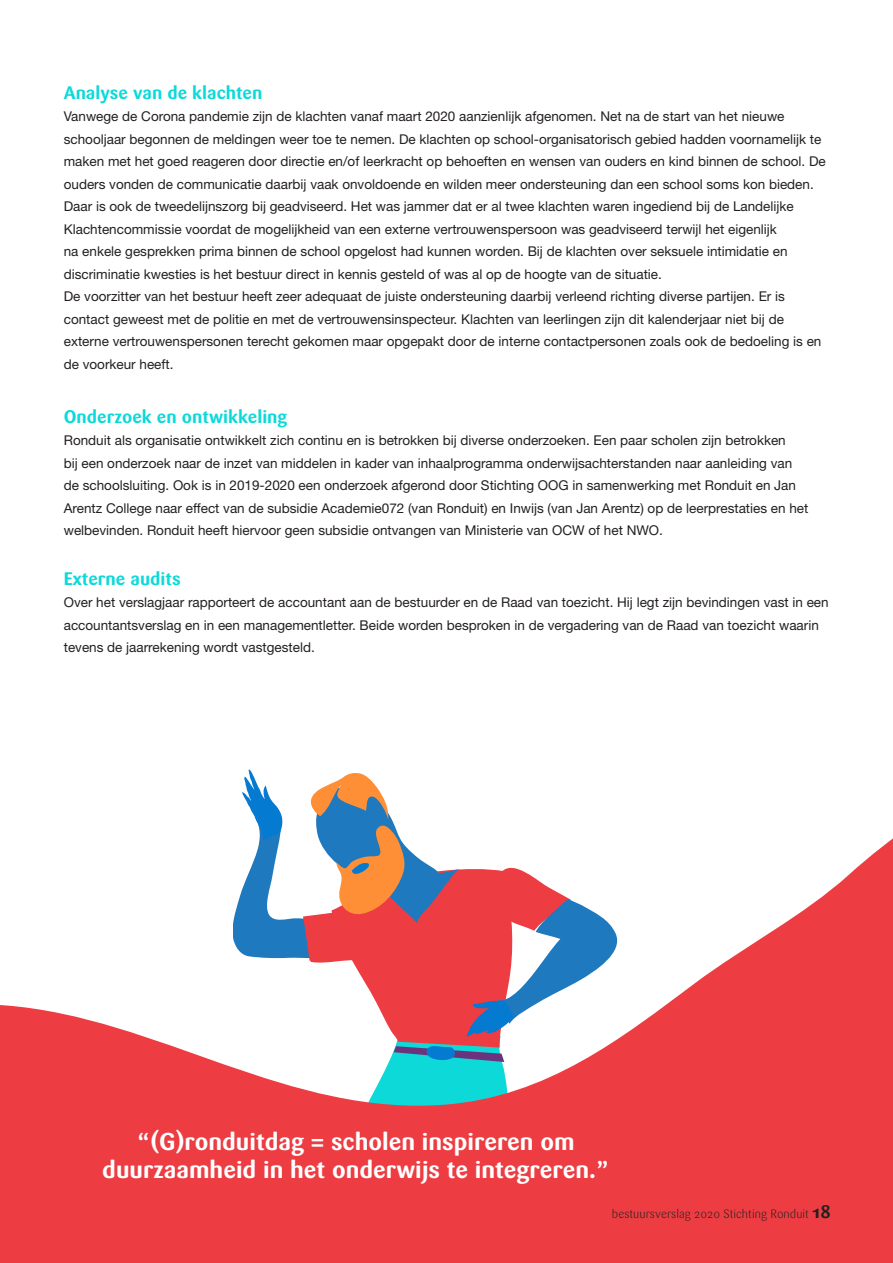
<style>
.page{position:relative;width:893px;height:1263px;background:#fff}
.page>*{position:absolute;margin:0;border:0;box-sizing:border-box;transform-origin:0 0}
.t1{font:700 24px/28.8px "Sari";color:#fff;text-align:center}
.t2{font:700 18px "Sari";color:#0dd9d9}
.t3{font:13.5px/22.5px "Helvetica Neue LT Std";color:#231f20}
.t4{font:300 12px "Sari";color:#231f20}
.s1{font-weight:700;font-size:18px}
</style>
<div class="page">
<svg style="left:0;top:769px;width:893px;height:494px;fill:#ed3d42"></svg>
<h2 class="t2" style="left:64px;top:82px;width:200px">Analyse van de klachten</h2>
<p class="t3" style="left:64px;top:105px;width:763px">Vanwege de Corona pandemie zijn de klachten vanaf maart 2020 aanzienlijk afgenomen. Net na de start van het nieuwe schooljaar begonnen de meldingen weer toe te nemen. De klachten op school-organisatorisch gebied hadden voornamelijk te maken met het goed reageren door directie en/of leerkracht op behoeften en wensen van ouders en kind binnen de school. De ouders vonden de communicatie daarbij vaak onvoldoende en wilden meer ondersteuning dan een school soms kon bieden.<br>Daar is ook de tweedelijnszorg bij geadviseerd. Het was jammer dat er al twee klachten waren ingediend bij de Landelijke Klachtencommissie voordat de mogelijkheid van een externe vertrouwenspersoon was geadviseerd terwijl het eigenlijk<br>na enkele gesprekken prima binnen de school opgelost had kunnen worden. Bij de klachten over seksuele intimidatie en discriminatie kwesties is het bestuur direct in kennis gesteld of was al op de hoogte van de situatie.<br>De voorzitter van het bestuur heeft zeer adequaat de juiste ondersteuning daarbij verleend richting diverse partijen. Er is contact geweest met de politie en met de vertrouwensinspecteur. Klachten van leerlingen zijn dit kalenderjaar niet bij de externe vertrouwenspersonen terecht gekomen maar opgepakt door de interne contactpersonen zoals ook de bedoeling is en de voorkeur heeft.</p>
<h2 class="t2" style="left:64px;top:406px;width:225px">Onderzoek en ontwikkeling</h2>
<p class="t3" style="left:64px;top:429px;width:746px">Ronduit als organisatie ontwikkelt zich continu en is betrokken bij diverse onderzoeken. Een paar scholen zijn betrokken<br>bij een onderzoek naar de inzet van middelen in kader van inhaalprogramma onderwijsachterstanden naar aanleiding van de schoolsluiting. Ook is in 2019-2020 een onderzoek afgerond door Stichting OOG in samenwerking met Ronduit en Jan Arentz College naar effect van de subsidie Academie072 (van Ronduit) en Inwijs (van Jan Arentz) op de leerprestaties en het welbevinden. Ronduit heeft hiervoor geen subsidie ontvangen van Ministerie van OCW of het NWO.</p>
<h2 class="t2" style="left:64px;top:568px;width:118px">Externe audits</h2>
<p class="t3" style="left:64px;top:591px;width:766px">Over het verslagjaar rapporteert de accountant aan de bestuurder en de Raad van toezicht. Hij legt zijn bevindingen vast in een accountantsverslag en in een managementletter. Beide worden besproken in de vergadering van de Raad van toezicht waarin tevens de jaarrekening wordt vastgesteld.</p>
<h1 class="t1" style="left:102px;top:1127px;width:508px">“(G)ronduitdag = scholen inspireren om duurzaamheid in het onderwijs te integreren.”</h1>
<p class="t4" style="left:612px;top:1207px;width:220px">bestuursverslag 2020 Stichting Ronduit <span class="s1">18</span></p>
</div>
